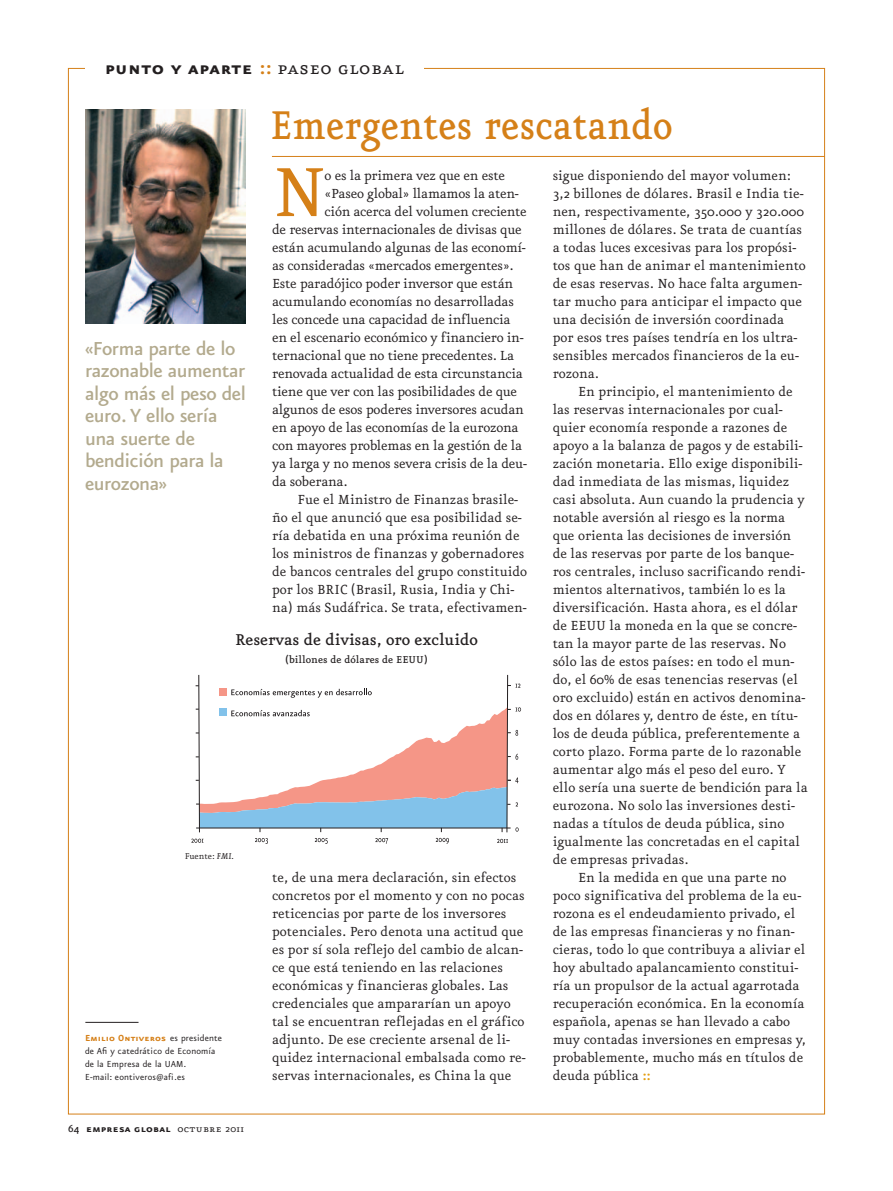
<style>
.page{position:relative;width:893px;height:1191px;background:#fff}
.page>*{position:absolute;margin:0;border:0;box-sizing:border-box;transform-origin:0 0}
.t1{font:82.95px "Eureka";color:#d58018}
.t2{font:500 48px "Eureka";color:#d58018;scale:.9 1}
.t3{font:500 22.5px/22.5px "Eureka Sans";letter-spacing:-.02em;color:#b3aa8e}
.t4{font:21.9px "Eureka Sans Bold Caps";letter-spacing:.025em;color:#231f20}
.t5{font:500 18.75px "Eureka";letter-spacing:-.005em;color:#231f20}
.t6{font:15.75px/18px "Eureka";color:#231f20}
.t7{font:12px "Eureka Sans Bold Caps";letter-spacing:.025em;color:#231f20}
.t8{font:500 12px "Eureka";color:#231f20}
.t9{font:10.5px/12.8px "Eureka Sans";letter-spacing:.015em;color:#231f20}
.t10{font:10.5px "Eureka Sans Bold Caps";letter-spacing:.015em;color:#d58018}
.t11{font:10.2px "Eureka";color:#231f20}
.s1{color:#d58018}
.s2{font-family:"Eureka Small Caps"}
.s3{font-style:italic}
.s4{font-family:"Eureka Sans";color:#231f20}
.s5{font-family:"Eureka";font-weight:500}
.s6{font-family:"Eureka"}
.s7{font-family:"Eureka Sans";font-weight:700;color:#e49f13}
</style>
<div class="page">
<hr style="left:85px;top:1022px;width:54px;height:1px;background:#231f20">
<img style="left:85px;top:109px;width:160px;height:215px">
<svg style="left:191px;top:674px;width:330px;height:170px"></svg>
<hr style="left:272px;top:156px;width:553px;height:1px;background:#d58018">
<h3 class="t4" style="left:105px;top:57px;width:301px">punto y aparte <span class="s1">::</span> <span class="s2">paseo global</span></h3>
<h2 class="t2" style="left:270px;top:102px;width:449px">Emergentes rescatando</h2>
<h3 class="t3" style="left:85px;top:335px;width:162px">«Forma parte de lo razonable aumentar algo más el peso del euro. Y ello sería una suerte de bendición para la eurozona»</h3>
<h1 class="t1" style="left:272px;top:152px;width:55px">N</h1>
<p class="t6" style="left:325px;top:167px;width:182px">o es la primera vez que en este</p>
<p class="t6" style="left:325px;top:185px;width:196px">«Paseo global» llamamos la aten-</p>
<p class="t6" style="left:325px;top:203px;width:204px">ción acerca del volumen creciente</p>
<p class="t6" style="left:272px;top:221px;width:251px">de reservas internacionales de divisas que</p>
<p class="t6" style="left:272px;top:239px;width:255px">están acumulando algunas de las economí-</p>
<p class="t6" style="left:272px;top:257px;width:243px">as consideradas «mercados emergentes».</p>
<p class="t6" style="left:272px;top:275px;width:242px">Este paradójico poder inversor que están</p>
<p class="t6" style="left:272px;top:293px;width:243px">acumulando economías no desarrolladas</p>
<p class="t6" style="left:272px;top:311px;width:240px">les concede una capacidad de influencia</p>
<p class="t6" style="left:272px;top:329px;width:253px">en el escenario económico y financiero in-</p>
<p class="t6" style="left:272px;top:347px;width:244px">ternacional que no tiene precedentes. La</p>
<p class="t6" style="left:272px;top:365px;width:252px">renovada actualidad de esta circunstancia</p>
<p class="t6" style="left:272px;top:383px;width:246px">tiene que ver con las posibilidades de que</p>
<p class="t6" style="left:272px;top:401px;width:253px">algunos de esos poderes inversores acudan</p>
<p class="t6" style="left:272px;top:419px;width:248px">en apoyo de las economías de la eurozona</p>
<p class="t6" style="left:272px;top:437px;width:252px">con mayores problemas en la gestión de la</p>
<p class="t6" style="left:272px;top:455px;width:256px">ya larga y no menos severa crisis de la deu-</p>
<p class="t6" style="left:272px;top:473px;width:77px">da soberana.</p>
<p class="t6" style="left:298px;top:491px;width:222px">Fue el Ministro de Finanzas brasile-</p>
<p class="t6" style="left:272px;top:509px;width:251px">ño el que anunció que esa posibilidad se-</p>
<p class="t6" style="left:272px;top:527px;width:249px">ría debatida en una próxima reunión de</p>
<p class="t6" style="left:272px;top:545px;width:254px">los ministros de finanzas y gobernadores</p>
<p class="t6" style="left:272px;top:563px;width:257px">de bancos centrales del grupo constituido</p>
<p class="t6" style="left:272px;top:581px;width:244px">por los BRIC (Brasil, Rusia, India y Chi-</p>
<p class="t6" style="left:272px;top:599px;width:256px">na) más Sudáfrica. Se trata, efectivamen-</p>
<p class="t5" style="left:235px;top:630px;width:244px">Reservas de divisas, oro excluido</p>
<p class="t8" style="left:285px;top:653px;width:144px">(billones de dólares de EEUU)</p>
<p class="t11" style="left:185px;top:851px;width:51px">Fuente: <span class="s3">FMI.</span></p>
<p class="t10" style="left:85px;top:1033px;width:139px">Emilio Ontiveros <span class="s4">es presidente</span></p>
<p class="t9" style="left:85px;top:1045px;width:132px">de Afi y catedrático de Economía de la Empresa de la UAM.<br>E-mail: eontiveros@afi.es</p>
<p class="t7" style="left:68px;top:1122px;width:178px"><span class="s5">64</span> empresa global <span class="s2">octubre</span> <span class="s6">2011</span></p>
<p class="t6" style="left:272px;top:869px;width:255px">te, de una mera declaración, sin efectos concretos por el momento y con no pocas reticencias por parte de los inversores potenciales. Pero denota una actitud que es por sí sola reflejo del cambio de alcan&shy;ce que está teniendo en las relaciones económicas y financieras globales. Las credenciales que ampararían un apoyo tal se encuentran reflejadas en el gráfico adjunto. De ese creciente arsenal de li&shy;quidez internacional embalsada como re&shy;servas internacionales, es China la que</p>
<p class="t6" style="left:553px;top:167px;width:255px">sigue disponiendo del mayor volumen:<br>3,2 billones de dólares. Brasil e India tie&shy;nen, respectivamente, 350.000 y 320.000 millones de dólares. Se trata de cuantías a todas luces excesivas para los propósi&shy;tos que han de animar el mantenimiento de esas reservas. No hace falta argumen&shy;tar mucho para anticipar el impacto que una decisión de inversión coordinada por esos tres países tendría en los ultra&shy;sensibles mercados financieros de la eu&shy;rozona.</p>
<p class="t6" style="left:553px;top:383px;width:257px;text-indent:26px">En principio, el mantenimiento de las reservas internacionales por cual&shy;quier economía responde a razones de apoyo a la balanza de pagos y de estabili&shy;zación monetaria. Ello exige disponibili&shy;dad inmediata de las mismas, liquidez casi absoluta. Aun cuando la prudencia y notable aversión al riesgo es la norma que orienta las decisiones de inversión de las reservas por parte de los banque&shy;ros centrales, incluso sacrificando rendi&shy;mientos alternativos, también lo es la diversificación. Hasta ahora, es el dólar de EEUU la moneda en la que se concre&shy;tan la mayor parte de las reservas. No sólo las de estos países: en todo el mun&shy;do, el 60% de esas tenencias reservas (el oro excluido) están en activos denomina&shy;dos en dólares y, dentro de éste, en títu&shy;los de deuda pública, preferentemente a corto plazo. Forma parte de lo razonable aumentar algo más el peso del euro. Y ello sería una suerte de bendición para la eurozona. No solo las inversiones desti&shy;nadas a títulos de deuda pública, sino igualmente las concretadas en el capital de empresas privadas.</p>
<p class="t6" style="left:553px;top:869px;width:255px;text-indent:26px">En la medida en que una parte no poco significativa del problema de la eu&shy;rozona es el endeudamiento privado, el de las empresas financieras y no finan&shy;cieras, todo lo que contribuya a aliviar el hoy abultado apalancamiento constitui&shy;ría un propulsor de la actual agarrotada recuperación económica. En la economía española, apenas se han llevado a cabo muy contadas inversiones en empresas y, probablemente, mucho más en títulos de deuda pública <span class="s7">::</span></p>
</div>
